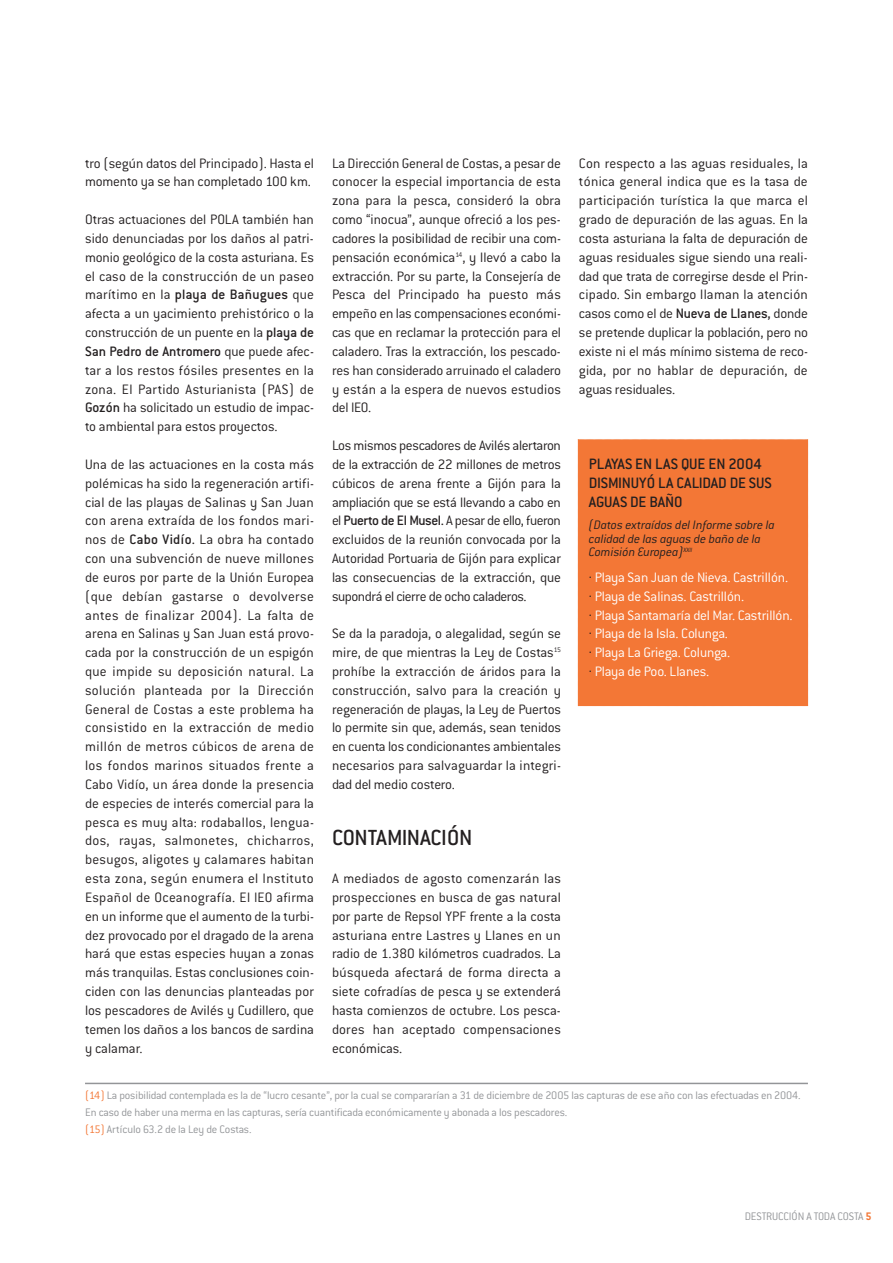
<style>
.page{position:relative;width:893px;height:1263px;background:#fff}
.page>*{position:absolute;margin:0;border:0;box-sizing:border-box;transform-origin:0 0}
.t1{font:500 24px "Conduit ITC";letter-spacing:-.015em;color:#231f20}
.t2{font:500 16.5px/18.9px "Conduit ITC";letter-spacing:-.005em;color:#231f20}
.t3{font:300 15px/18.8px "Conduit ITC";letter-spacing:-.005em;color:#231f20;text-align:justify}
.t4{font:300 15px/18.9px "Conduit ITC";letter-spacing:-.015em;color:#fff}
.t5{font:italic 300 13.5px/13.5px "Conduit ITC";letter-spacing:-.005em;color:#231f20}
.t6{font:300 12px/17.2px "Conduit ITC";letter-spacing:-.015em;color:#939598}
.s1{font-weight:500}
.s2{color:#231f20}
.s3{color:#f37736}
.s4{font-weight:700;color:#f37736}
</style>
<div class="page">
<hr style="left:85px;top:1083px;width:723px;height:1px;background:#939598">
<div style="left:578px;top:439px;width:230px;height:267px;background:#f37736"></div>
<p class="t3" style="left:85px;top:155px;width:230px">tro (según datos del Principado). Hasta el momento ya se han completado 100 km.</p>
<p class="t3" style="left:85px;top:212px;width:230px">Otras actuaciones del POLA también han sido denunciadas por los daños al patri&shy;monio geológico de la costa asturiana. Es el caso de la construcción de un paseo marítimo en la <span class="s1">playa de Bañugues</span> que afecta a un yacimiento prehistórico o la construcción de un puente en la <span class="s1">playa de San Pedro de Antromero</span> que puede afec&shy;tar a los restos fósiles presentes en la zona. El Partido Asturianista (PAS) de <span class="s1">Gozón</span> ha solicitado un estudio de impac&shy;to ambiental para estos proyectos.</p>
<p class="t3" style="left:85px;top:456px;width:231px">Una de las actuaciones en la costa más polémicas ha sido la regeneración artifi&shy;cial de las playas de Salinas y San Juan con arena extraída de los fondos mari&shy;nos de <span class="s1">Cabo Vidío.</span> La obra ha contado con una subvención de nueve millones de euros por parte de la Unión Europea (que debían gastarse o devolverse antes de finalizar 2004). La falta de arena en Salinas y San Juan está provo&shy;cada por la construcción de un espigón que impide su deposición natural. La solución planteada por la Dirección General de Costas a este problema ha consistido en la extracción de medio millón de metros cúbicos de arena de los fondos marinos situados frente a Cabo Vidío, un área donde la presencia de especies de interés comercial para la pesca es muy alta: rodaballos, lengua&shy;dos, rayas, salmonetes, chicharros, besugos, aligotes y calamares habitan esta zona, según enumera el Instituto Español de Oceanografía. El IEO afirma en un informe que el aumento de la turbi&shy;dez provocado por el dragado de la arena hará que estas especies huyan a zonas más tranquilas. Estas conclusiones coin&shy;ciden con las denuncias planteadas por los pescadores de Avilés y Cudillero, que temen los daños a los bancos de sardina y calamar.</p>
<p class="t3" style="left:332px;top:155px;width:231px">La Dirección General de Costas, a pesar de conocer la especial importancia de esta zona para la pesca, consideró la obra como “inocua”, aunque ofreció a los pes&shy;cadores la posibilidad de recibir una com&shy;pensación económica<sup>14</sup>, y llevó a cabo la extracción. Por su parte, la Consejería de Pesca del Principado ha puesto más empeño en las compensaciones económi&shy;cas que en reclamar la protección para el caladero. Tras la extracción, los pescado&shy;res han considerado arruinado el caladero y están a la espera de nuevos estudios del IEO.</p>
<p class="t3" style="left:332px;top:438px;width:231px">Los mismos pescadores de Avilés alertaron de la extracción de 22 millones de metros cúbicos de arena frente a Gijón para la ampliación que se está llevando a cabo en el <span class="s1">Puerto de El Musel.</span> A pesar de ello, fueron excluidos de la reunión convocada por la Autoridad Portuaria de Gijón para explicar las consecuencias de la extracción, que supondrá el cierre de ocho caladeros.</p>
<p class="t3" style="left:332px;top:626px;width:231px">Se da la paradoja, o alegalidad, según se mire, de que mientras la Ley de Costas<sup>15 </sup>prohíbe la extracción de áridos para la construcción, salvo para la creación y regeneración de playas, la Ley de Puertos lo permite sin que, además, sean tenidos en cuenta los condicionantes ambientales necesarios para salvaguardar la integri&shy;dad del medio costero.</p>
<h1 class="t1" style="left:332px;top:830px;width:142px">CONTAMINACIÓN</h1>
<p class="t3" style="left:332px;top:871px;width:231px">A mediados de agosto comenzarán las prospecciones en busca de gas natural por parte de Repsol YPF frente a la costa asturiana entre Lastres y Llanes en un radio de 1.380 kilómetros cuadrados. La búsqueda afectará de forma directa a siete cofradías de pesca y se extenderá hasta comienzos de octubre. Los pesca&shy;dores han aceptado compensaciones económicas.</p>
<p class="t3" style="left:579px;top:155px;width:231px">Con respecto a las aguas residuales, la tónica general indica que es la tasa de participación turística la que marca el grado de depuración de las aguas. En la costa asturiana la falta de depuración de aguas residuales sigue siendo una reali&shy;dad que trata de corregirse desde el Prin&shy;cipado. Sin embargo llaman la atención casos como el de <span class="s1">Nueva de Llanes,</span> donde se pretende duplicar la población, pero no existe ni el más mínimo sistema de reco&shy;gida, por no hablar de depuración, de aguas residuales.</p>
<p class="t2" style="left:589px;top:456px;width:184px">PLAYAS EN LAS QUE EN 2004<br>DISMINUYÓ LA CALIDAD DE SUS<br>AGUAS DE BAÑO</p>
<p class="t5" style="left:589px;top:520px;width:188px">(Datos extraídos del Informe sobre la calidad de las aguas de baño de la<br>Comisión Europea)<sup>XXII</sup></p>
<p class="t4" style="left:589px;top:569px;width:205px"><span class="s2">·</span> Playa San Juan de Nieva. Castrillón. <span class="s2">·</span> Playa de Salinas. Castrillón.<br><span class="s2">·</span> Playa Santamaría del Mar. Castrillón. <span class="s2">·</span> Playa de la Isla. Colunga.<br><span class="s2">·</span> Playa La Griega. Colunga.<br><span class="s2">·</span> Playa de Poo. Llanes.</p>
<p class="t6" style="left:85px;top:1087px;width:717px"><span class="s3">(14)</span> La posibilidad contemplada es la de “lucro cesante”, por la cual se compararían a 31 de diciembre de 2005 las capturas de ese año con las efectuadas en 2004.<br>En caso de haber una merma en las capturas, sería cuantificada económicamente y abonada a los pescadores.<br><span class="s3">(15)</span> Artículo 63.2 de la Ley de Costas.</p>
<p class="t6" style="left:745px;top:1209px;width:128px">DESTRUCCIÓN A TODA COSTA <span class="s4">5</span></p>
</div>
